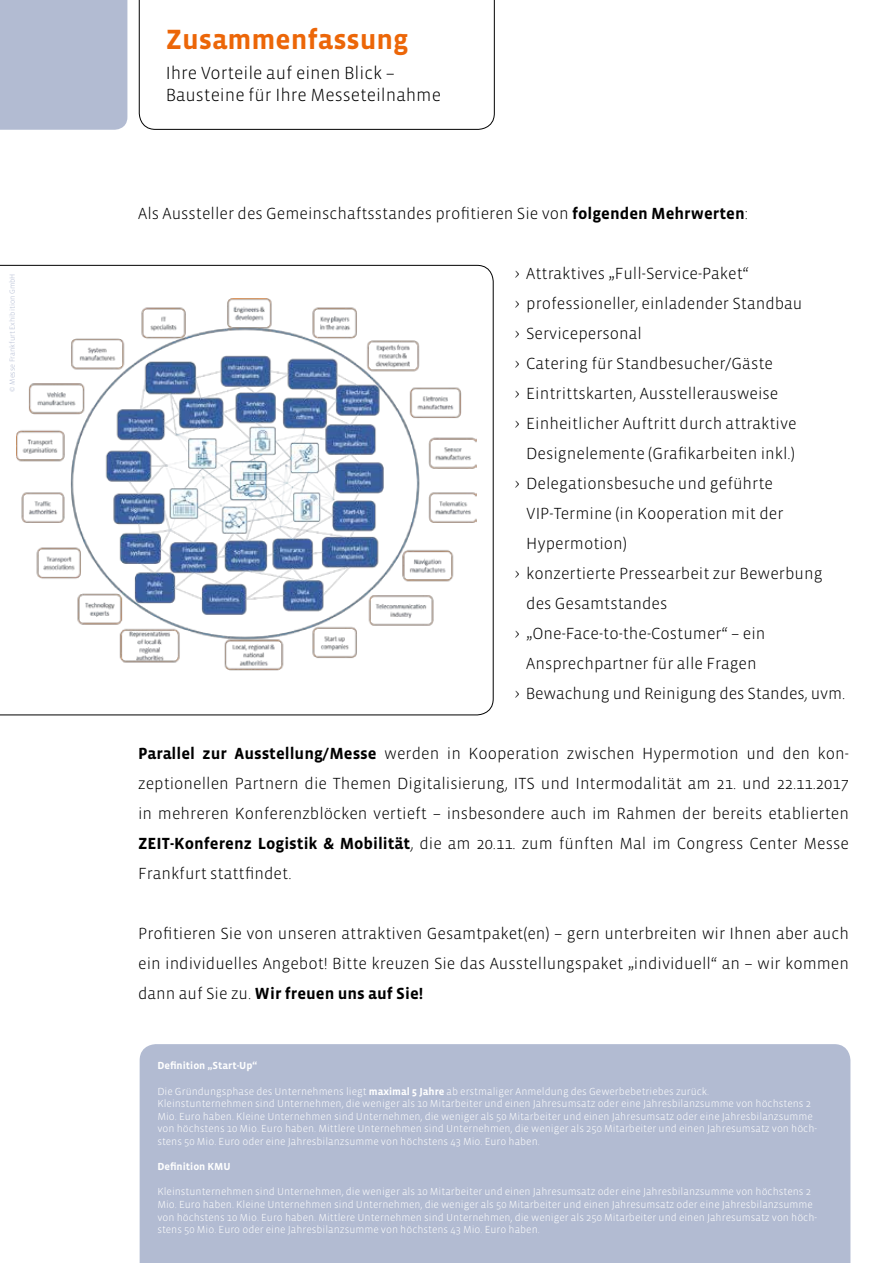
<style>
.page{position:relative;width:893px;height:1263px;background:#fff}
.page>*{position:absolute;margin:0;border:0;box-sizing:border-box;transform-origin:0 0}
.t1{font:700 28.5px "Vista Sans OT";color:#ec6608}
.t2{font:300 18px/21.6px "Vista Sans OT";color:#000}
.t3{font:300 16.5px/30px "Vista Sans OT";color:#000;text-align:justify}
.t4{font:300 10.5px/12.6px "Vista Sans OT";color:#fff}
.t5{font:700 10.5px "Vista Sans OT";color:#fff}
.t6{font:300 7.5px "Vista Sans OT";color:#b2bbd2}
.s1{font-weight:700}
.s2{font-family:"Californian FB";font-weight:400}
</style>
<div class="page">
<svg style="left:139px;top:0;width:356px;height:130px"></svg>
<div style="left:0;top:0;width:127px;height:130px;background:#b2bbd2"></div>
<svg style="left:0;top:265px;width:494px;height:450px"></svg>
<div style="left:140px;top:1044px;width:710px;height:219px;background:#b2bbd2"></div>
<p class="t6" style="left:9px;top:392px;width:120px;rotate:-90deg">© Messe Frankfurt Exhibition GmbH</p>
<h1 class="t1" style="left:166px;top:24px;width:244px">Zusammenfassung</h1>
<p class="t2" style="left:166px;top:63px;width:277px">Ihre Vorteile auf einen Blick –<br>Bausteine für Ihre Messeteilnahme</p>
<p class="t3" style="left:138px;top:199px;width:611px">Als Aussteller des Gemeinschaftsstandes profitieren Sie von <span class="s1">folgenden Mehrwerten</span>:</p>
<p class="t3" style="left:515px;top:259px;width:236px"><span class="s2">&gt;</span> Attraktives „Full-Service-Paket“</p>
<p class="t3" style="left:515px;top:289px;width:289px"><span class="s2">&gt;</span> professioneller, einladender Standbau</p>
<p class="t3" style="left:515px;top:319px;width:129px"><span class="s2">&gt;</span> Servicepersonal</p>
<p class="t3" style="left:515px;top:349px;width:260px"><span class="s2">&gt;</span> Catering für Standbesucher/Gäste</p>
<p class="t3" style="left:515px;top:379px;width:265px"><span class="s2">&gt;</span> Eintrittskarten, Ausstellerausweise</p>
<p class="t3" style="left:515px;top:409px;width:283px"><span class="s2">&gt;</span> Einheitlicher Auftritt durch attraktive</p>
<p class="t3" style="left:526px;top:439px;width:270px">Designelemente (Grafikarbeiten inkl.)</p>
<p class="t3" style="left:515px;top:469px;width:260px"><span class="s2">&gt;</span> Delegationsbesuche und geführte</p>
<p class="t3" style="left:526px;top:499px;width:259px">VIP-Termine (in Kooperation mit der</p>
<p class="t3" style="left:526px;top:529px;width:102px">Hypermotion)</p>
<p class="t3" style="left:515px;top:559px;width:309px"><span class="s2">&gt;</span> konzertierte Pressearbeit zur Bewerbung</p>
<p class="t3" style="left:526px;top:589px;width:143px">des Gesamtstandes</p>
<p class="t3" style="left:515px;top:619px;width:252px"><span class="s2">&gt;</span> „One-Face-to-the-Costumer“ – ein</p>
<p class="t3" style="left:526px;top:649px;width:232px">Ansprechpartner für alle Fragen</p>
<p class="t3" style="left:515px;top:679px;width:332px"><span class="s2">&gt;</span> Bewachung und Reinigung des Standes, uvm.</p>
<p class="t3" style="left:138px;top:739px;width:712px"><span class="s1">Parallel zur Ausstellung/Messe</span> werden in Kooperation zwischen Hypermotion und den kon&shy;zeptionellen Partnern die Themen Digitalisierung, ITS und Intermodalität am 21. und 22.11.2017 in mehreren Konferenzblöcken vertieft – insbesondere auch im Rahmen der bereits etablierten <span class="s1">ZEIT-Konferenz Logistik &amp; Mobilität</span>, die am 20.11. zum fünften Mal im Congress Center Messe Frankfurt stattfindet.</p>
<p class="t3" style="left:138px;top:919px;width:712px">Profitieren Sie von unseren attraktiven Gesamtpaket(en) – gern unterbreiten wir Ihnen aber auch ein individuelles Angebot! Bitte kreuzen Sie das Ausstellungspaket „individuell“ an – wir kommen dann auf Sie zu. <span class="s1">Wir freuen uns auf Sie!</span></p>
<p class="t5" style="left:157px;top:1060px;width:102px">Definition „Start-Up“</p>
<p class="t4" style="left:157px;top:1085px;width:661px">Die Gründungsphase des Unternehmens liegt <span class="s1">maximal 5 Jahre</span> ab erstmaliger Anmeldung des Gewerbebetriebes zurück.<br>Kleinstunternehmen sind Unternehmen, die weniger als 10 Mitarbeiter und einen Jahresumsatz oder eine Jahresbilanzsumme von höchstens 2<br>Mio. Euro haben. Kleine Unternehmen sind Unternehmen, die weniger als 50 Mitarbeiter und einen Jahresumsatz oder eine Jahresbilanzsumme von höchstens 10 Mio. Euro haben. Mittlere Unternehmen sind Unternehmen, die weniger als 250 Mitarbeiter und einen Jahresumsatz von höch&shy;stens 50 Mio. Euro oder eine Jahresbilanzsumme von höchstens 43 Mio. Euro haben.</p>
<p class="t5" style="left:157px;top:1161px;width:75px">Definition KMU</p>
<p class="t4" style="left:157px;top:1186px;width:661px">Kleinstunternehmen sind Unternehmen, die weniger als 10 Mitarbeiter und einen Jahresumsatz oder eine Jahresbilanzsumme von höchstens 2<br>Mio. Euro haben. Kleine Unternehmen sind Unternehmen, die weniger als 50 Mitarbeiter und einen Jahresumsatz oder eine Jahresbilanzsumme von höchstens 10 Mio. Euro haben. Mittlere Unternehmen sind Unternehmen, die weniger als 250 Mitarbeiter und einen Jahresumsatz von höch&shy;stens 50 Mio. Euro oder eine Jahresbilanzsumme von höchstens 43 Mio. Euro haben.</p>
</div>
